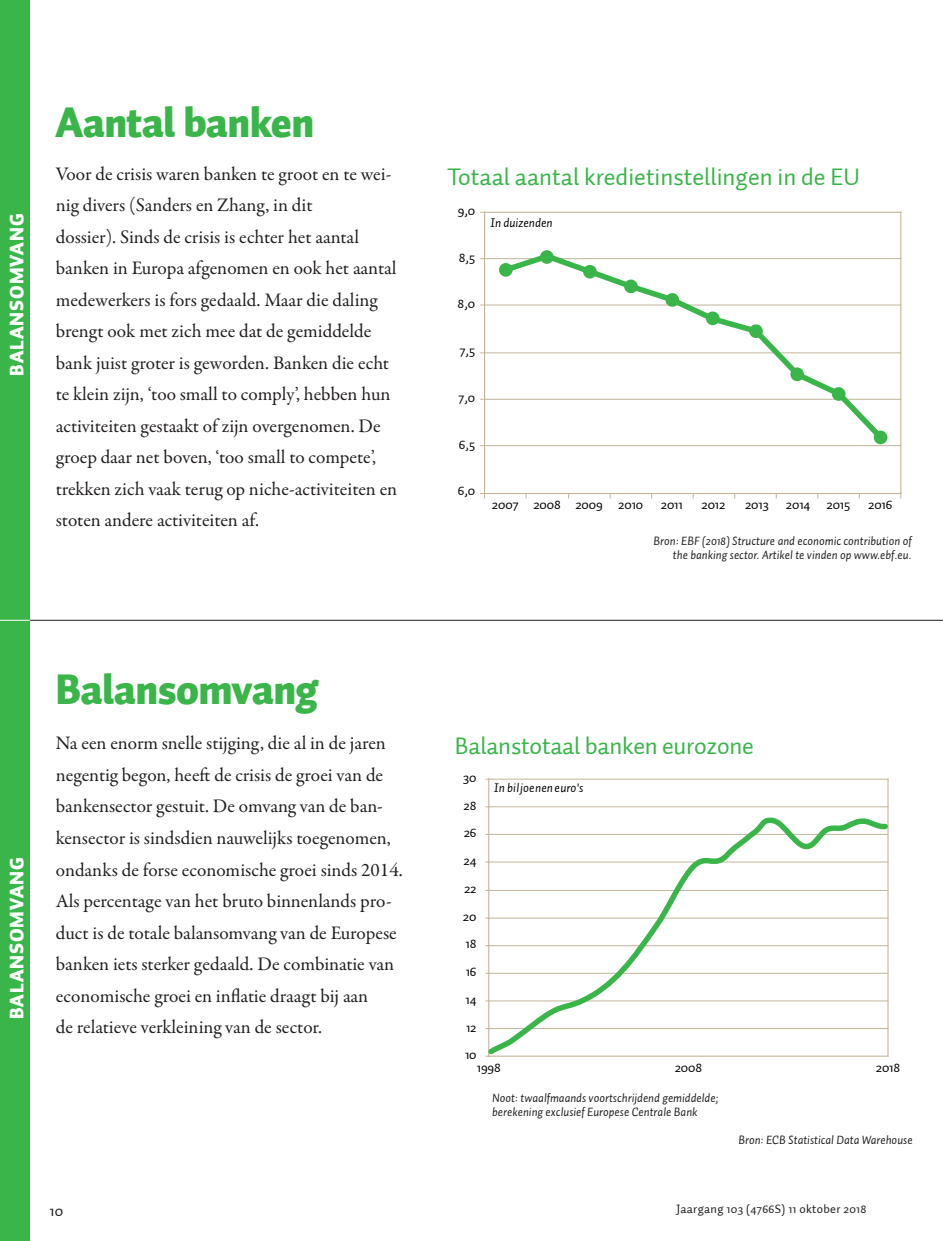
<style>
.page{position:relative;width:943px;height:1241px;background:#fff}
.page>*{position:absolute;margin:0;border:0;box-sizing:border-box;transform-origin:0 0}
.t1{font:900 42px "Auto 1";letter-spacing:-.015em;color:#3ab54a}
.t2{font:24.5px "Auto 1";color:#3ab54a}
.t3{font:19.25px/31.5px "Garamond Premr Pro";color:#231f20}
.t4{font:900 19.25px "Auto 1";letter-spacing:.05em;color:#fff}
.t5{font:15.75px "Auto 1";color:#231f20}
.t6{font:13.65px "Auto 1";letter-spacing:-.005em;color:#050504}
.t7{font:italic 12.78px "Auto 1";letter-spacing:.005em;color:#050504}
.t8{font:italic 12.25px/14px "Auto 1";color:#231f20}
.t9{font:12.25px "Auto 1";letter-spacing:.025em;color:#231f20}
</style>
<div class="page">
<div style="left:0;top:0;width:30px;height:1240px;background:#3ab54a"></div>
<hr style="left:30px;top:619px;width:913px;height:1px;background:#231f20">
<hr style="left:0;top:619px;width:30px;height:1px;background:#fff">
<hr style="left:489px;top:778px;width:399px;height:1px;background:#c3b49b">
<hr style="left:489px;top:806px;width:399px;height:1px;background:#c3b49b">
<hr style="left:887px;top:779px;width:1px;height:276px;background:#c3b49b">
<hr style="left:488px;top:779px;width:1px;height:276px;background:#c3b49b">
<svg style="left:485px;top:813px;width:404px;height:244px"></svg>
<hr style="left:484px;top:258px;width:416px;height:1px;background:#c3b49b">
<hr style="left:484px;top:305px;width:416px;height:1px;background:#c3b49b">
<hr style="left:484px;top:352px;width:416px;height:1px;background:#c3b49b">
<hr style="left:484px;top:399px;width:416px;height:1px;background:#c3b49b">
<hr style="left:484px;top:445px;width:416px;height:1px;background:#c3b49b">
<hr style="left:484px;top:212px;width:1px;height:281px;background:#c3b49b">
<hr style="left:900px;top:212px;width:1px;height:281px;background:#c3b49b">
<hr style="left:484px;top:493px;width:416px;height:1px;background:#c3b49b">
<hr style="left:484px;top:212px;width:416px;height:1px;background:#c3b49b">
<svg style="left:499px;top:250px;width:389px;height:195px"></svg>
<div style="left:749px;top:324px;width:13px;height:14px;background:#3ab54a;border-radius:50%"></div>
<div style="left:706px;top:311px;width:13px;height:14px;background:#3ab54a;border-radius:50%"></div>
<div style="left:665px;top:293px;width:14px;height:14px;background:#3ab54a;border-radius:50%"></div>
<div style="left:624px;top:279px;width:13px;height:14px;background:#3ab54a;border-radius:50%"></div>
<div style="left:583px;top:265px;width:13px;height:13px;background:#3ab54a;border-radius:50%"></div>
<div style="left:540px;top:250px;width:13px;height:14px;background:#3ab54a;border-radius:50%"></div>
<div style="left:499px;top:263px;width:13px;height:14px;background:#3ab54a;border-radius:50%"></div>
<div style="left:790px;top:367px;width:14px;height:14px;background:#3ab54a;border-radius:50%"></div>
<div style="left:873px;top:430px;width:14px;height:14px;background:#3ab54a;border-radius:50%"></div>
<div style="left:831px;top:387px;width:14px;height:14px;background:#3ab54a;border-radius:50%"></div>
<p class="t4" style="left:4px;top:376px;width:164px;rotate:-90deg">BALANSOMVANG</p>
<h1 class="t1" style="left:56px;top:95px;width:260px">Aantal banken</h1>
<p class="t3" style="left:56px;top:158px;width:343px">Voor de crisis waren banken te groot en te wei&shy;nig divers (Sanders en Zhang, in dit<br>dossier). Sinds de crisis is echter het aantal banken in Europa afgenomen en ook het aantal medewerkers is fors gedaald. Maar die daling brengt ook met zich mee dat de gemiddelde bank juist groter is geworden. Banken die echt te klein zijn, ‘too small to comply’, hebben hun activiteiten gestaakt of zijn overgenomen. De groep daar net boven, ‘too small to compete’, trekken zich vaak terug op niche-activiteiten en stoten andere activiteiten af.</p>
<p class="t2" style="left:447px;top:161px;width:414px">Totaal aantal kredietinstellingen in de EU</p>
<p class="t6" style="left:457px;top:202px;width:19px">9,0</p>
<p class="t7" style="left:490px;top:215px;width:64px">In duizenden</p>
<p class="t6" style="left:459px;top:248px;width:18px">8,5</p>
<p class="t6" style="left:457px;top:295px;width:19px">8,0</p>
<p class="t6" style="left:459px;top:342px;width:17px">7,5</p>
<p class="t6" style="left:458px;top:389px;width:19px">7,0</p>
<p class="t6" style="left:459px;top:435px;width:18px">6,5</p>
<p class="t6" style="left:457px;top:482px;width:19px">6,0</p>
<p class="t6" style="left:492px;top:495px;width:153px">2007 2008 2009 2010</p>
<p class="t6" style="left:661px;top:495px;width:23px">2011</p>
<p class="t6" style="left:701px;top:495px;width:25px">2012</p>
<p class="t6" style="left:745px;top:495px;width:107px">2013 2014 2015</p>
<p class="t6" style="left:868px;top:495px;width:26px">2016</p>
<p class="t8" style="left:653px;top:534px;width:259px;text-align:right">Bron: EBF (2018) Structure and economic contribution of the banking sector. Artikel te vinden op www.ebf.eu.</p>
<p class="t4" style="left:4px;top:1018px;width:164px;rotate:-90deg">BALANSOMVANG</p>
<h1 class="t1" style="left:56px;top:661px;width:264px">Balansomvang</h1>
<p class="t3" style="left:56px;top:728px;width:348px">Na een enorm snelle stijging, die al in de jaren negentig begon, heeft de crisis de groei van de bankensector gestuit. De omvang van de ban&shy;kensector is sindsdien nauwelijks toegenomen, ondanks de forse economische groei sinds 2014.<br>Als percentage van het bruto binnenlands pro&shy;duct is de totale balansomvang van de Europese banken iets sterker gedaald. De combinatie van economische groei en inflatie draagt bij aan<br>de relatieve verkleining van de sector.</p>
<p class="t2" style="left:455px;top:730px;width:300px">Balanstotaal banken eurozone</p>
<p class="t7" style="left:494px;top:779px;width:91px">In biljoeneneuro's</p>
<p class="t6" style="left:463px;top:768px;width:15px">30</p>
<p class="t6" style="left:463px;top:796px;width:14px">28</p>
<p class="t6" style="left:463px;top:824px;width:14px">26</p>
<p class="t6" style="left:463px;top:851px;width:15px">24</p>
<p class="t6" style="left:464px;top:879px;width:14px">22</p>
<p class="t6" style="left:463px;top:907px;width:15px">20</p>
<p class="t6" style="left:465px;top:935px;width:12px">18</p>
<p class="t6" style="left:465px;top:962px;width:12px">16</p>
<p class="t6" style="left:465px;top:990px;width:13px">14</p>
<p class="t6" style="left:466px;top:1018px;width:12px">12</p>
<p class="t6" style="left:465px;top:1046px;width:13px">10</p>
<p class="t6" style="left:477px;top:1058px;width:25px">1998</p>
<p class="t6" style="left:674px;top:1058px;width:29px">2008</p>
<p class="t6" style="left:875px;top:1058px;width:26px">2018</p>
<p class="t8" style="left:492px;top:1090px;width:228px">Noot: twaalfmaands voortschrijdend gemiddelde; berekening exclusief Europese Centrale Bank</p>
<p class="t8" style="left:738px;top:1132px;width:176px">Bron: ECB Statistical Data Warehouse</p>
<p class="t5" style="left:50px;top:1200px;width:15px">10</p>
<p class="t9" style="left:676px;top:1201px;width:192px">Jaargang 103 (4766S) 11 oktober 2018</p>
</div>
